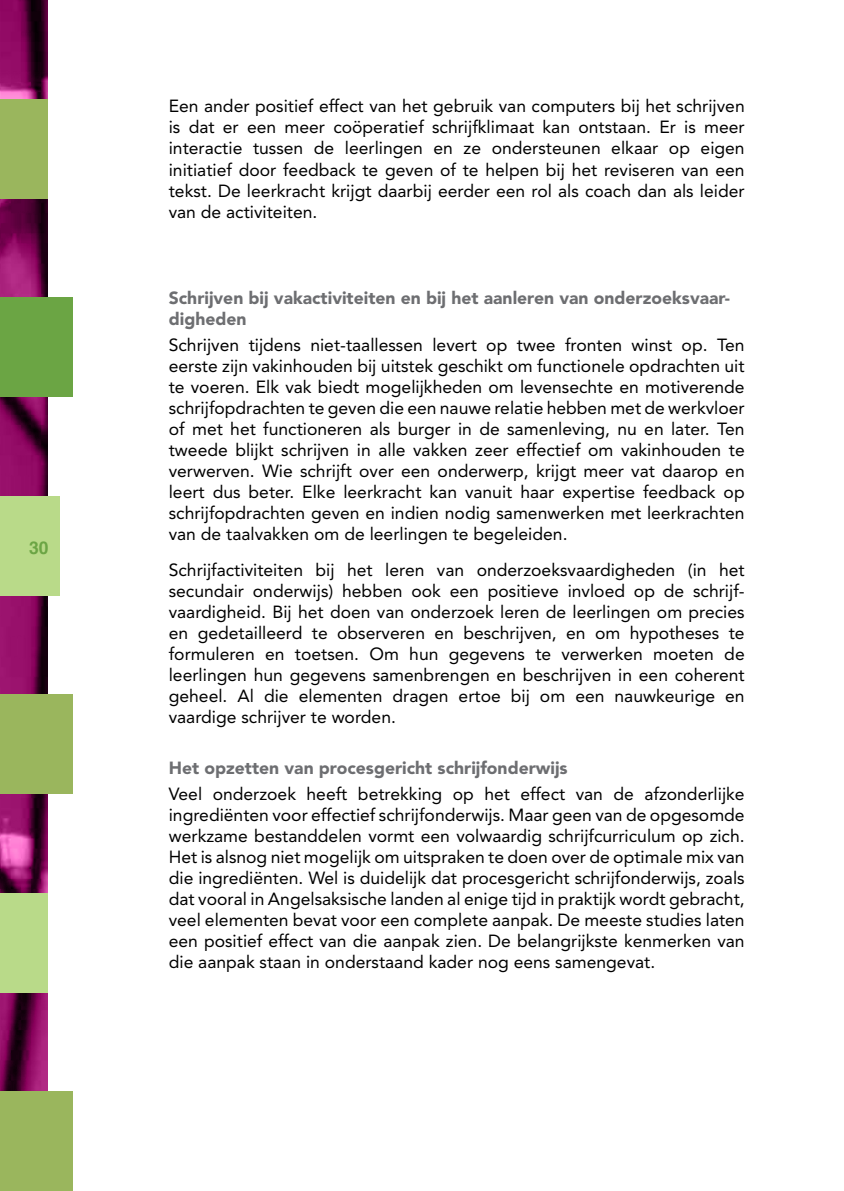
<style>
.page{position:relative;width:844px;height:1191px;background:#fff}
.page>*{position:absolute;margin:0;border:0;box-sizing:border-box;transform-origin:0 0}
.t1{font:17.5px/21px "Avenir LT Std";color:#000;text-align:justify}
.t2{font:900 17.5px/21px "Avenir LT Std";color:#6d6e71}
.t3{font:700 17.5px "Helvetica";color:#6ba544}
</style>
<div class="page">
<img style="left:0;top:0;width:48px;height:1091px">
<div style="left:0;top:99px;width:48px;height:99px;background:#9ab65d"></div>
<div style="left:0;top:298px;width:73px;height:99px;background:#6ba544"></div>
<div style="left:0;top:496px;width:60px;height:99px;background:#b9da89"></div>
<div style="left:0;top:694px;width:73px;height:100px;background:#9ab65d"></div>
<div style="left:0;top:893px;width:48px;height:99px;background:#b9da89"></div>
<div style="left:0;top:1091px;width:73px;height:100px;background:#9ab65d"></div>
<p class="t3" style="left:29px;top:533px;width:21px">30</p>
<p class="t1" style="left:169px;top:96px;width:577px">Een ander positief effect van het gebruik van computers bij het schrijven is dat er een meer coöperatief schrijfklimaat kan ontstaan. Er is meer interactie tussen de leerlingen en ze ondersteunen elkaar op eigen initiatief door feedback te geven of te helpen bij het reviseren van een tekst. De leerkracht krijgt daarbij eerder een rol als coach dan als leider van de activiteiten.</p>
<p class="t2" style="left:169px;top:287px;width:562px">Schrijven bij vakactiviteiten en bij het aanleren van onderzoeksvaar&shy;digheden</p>
<p class="t1" style="left:169px;top:335px;width:577px">Schrijven tijdens niet-taallessen levert op twee fronten winst op. Ten eerste zijn vakinhouden bij uitstek geschikt om functionele opdrachten uit te voeren. Elk vak biedt mogelijkheden om levensechte en motiverende schrijfopdrachten te geven die een nauwe relatie hebben met de werkvloer of met het functioneren als burger in de samenleving, nu en later. Ten tweede blijkt schrijven in alle vakken zeer effectief om vakinhouden te verwerven. Wie schrijft over een onderwerp, krijgt meer vat daarop en leert dus beter. Elke leerkracht kan vanuit haar expertise feedback op schrijfopdrachten geven en indien nodig samenwerken met leerkrachten van de taalvakken om de leerlingen te begeleiden.</p>
<p class="t1" style="left:169px;top:559px;width:577px">Schrijfactiviteiten bij het leren van onderzoeksvaardigheden (in het secundair onderwijs) hebben ook een positieve invloed op de schrijf&shy;vaardigheid. Bij het doen van onderzoek leren de leerlingen om precies en gedetailleerd te observeren en beschrijven, en om hypotheses te formuleren en toetsen. Om hun gegevens te verwerken moeten de leerlingen hun gegevens samenbrengen en beschrijven in een coherent geheel. Al die elementen dragen ertoe bij om een nauwkeurige en vaardige schrijver te worden.</p>
<p class="t2" style="left:169px;top:757px;width:400px">Het opzetten van procesgericht schrijfonderwijs</p>
<p class="t1" style="left:169px;top:783px;width:577px">Veel onderzoek heeft betrekking op het effect van de afzonderlijke ingrediënten voor effectief schrijfonderwijs. Maar geen van de opgesomde werkzame bestanddelen vormt een volwaardig schrijfcurriculum op zich.<br>Het is alsnog niet mogelijk om uitspraken te doen over de optimale mix van die ingrediënten. Wel is duidelijk dat procesgericht schrijfonderwijs, zoals dat vooral in Angelsaksische landen al enige tijd in praktijk wordt gebracht, veel elementen bevat voor een complete aanpak. De meeste studies laten een positief effect van die aanpak zien. De belangrijkste kenmerken van die aanpak staan in onderstaand kader nog eens samengevat.</p>
</div>
